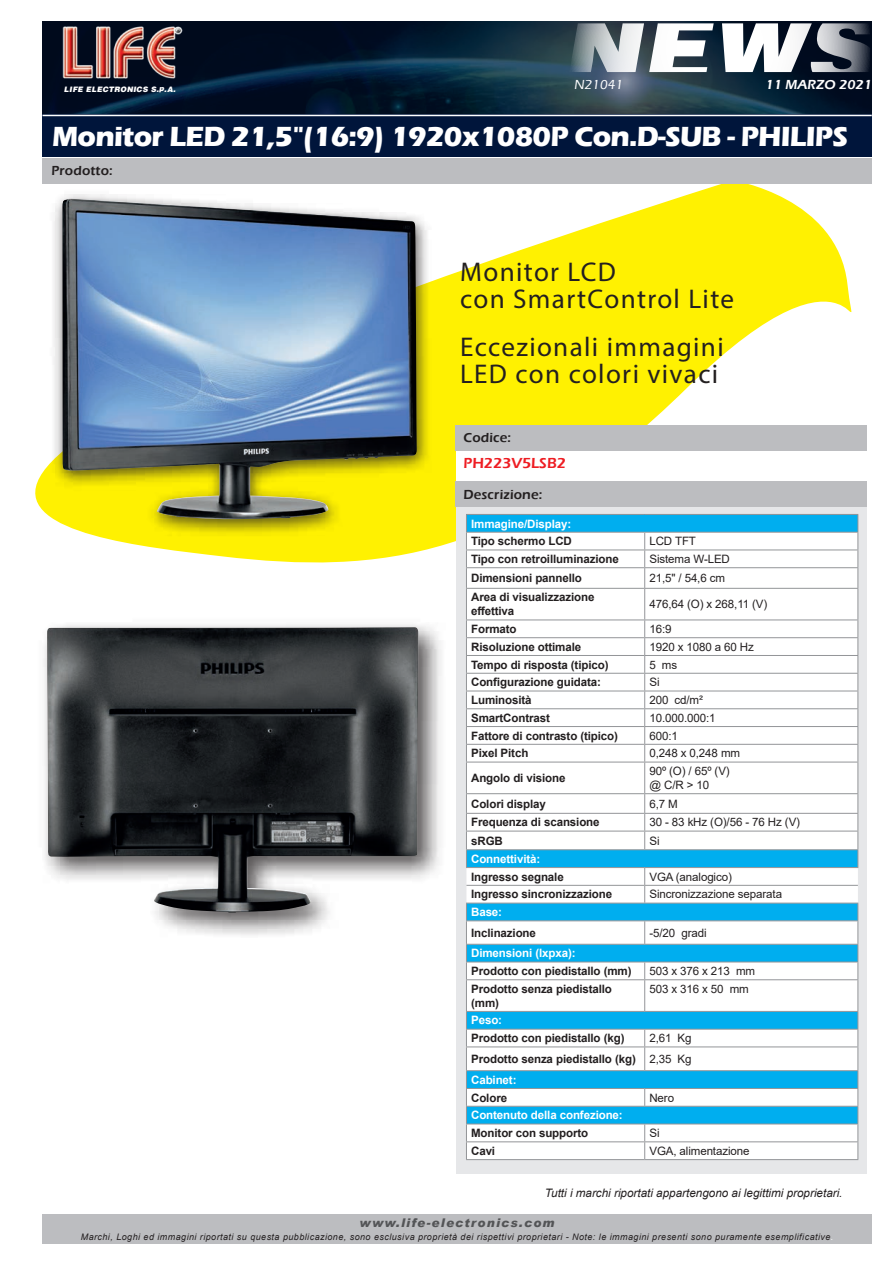
<style>
.page{position:relative;width:893px;height:1263px;background:#fff}
.page>*{position:absolute;margin:0;border:0;box-sizing:border-box;transform-origin:0 0}
.t1{font:700 28.5px "Eras ITC";letter-spacing:-.025em;color:#fff}
.t2{font:27.15px/27px "Myriad Pro";letter-spacing:.05em;color:#231f20}
.t3{font:600 15px "Eras ITC";color:#ee1d23}
.t4{font:600 13.5px "Eras ITC";letter-spacing:.01em;color:#231f20}
.t5{font:600 13.5px "Eras ITC";color:#fff}
.t6{font:500 13.5px "Eras ITC";color:#fff}
.t7{font:italic 900 12px "Arial";letter-spacing:.1em;color:#545557}
.t8{font:italic 11.7px "Arial";color:#231f20}
.t9{font:700 11.55px/13.8px "Arial";letter-spacing:-.01em;color:#231f20}
.t10{font:11.55px/13.8px "Arial";letter-spacing:-.01em;color:#231f20}
.t11{font:700 11.55px "Arial";letter-spacing:-.01em;color:#fff}
.t12{font:italic 9px "Arial";letter-spacing:.05em;color:#231f20}
.t13{font:7.5px "Airbus Special";letter-spacing:.03em;color:#fff}
.s1{font-weight:400}
.s2{color:#fff}
</style>
<div class="page">
<svg style="left:35px;top:180px;width:828px;height:383px;fill:#fff101"></svg>
<div style="left:42px;top:1214px;width:830px;height:29px;background:#bcbdc0"></div>
<img style="left:43px;top:21px;width:829px;height:93px">
<img style="left:60px;top:24px;width:122px;height:57px">
<svg style="left:569px;top:23px;width:301px;height:49px"></svg>
<div style="left:43px;top:115px;width:829px;height:42px;background:#00153b"></div>
<hr style="left:43px;top:115px;width:829px;height:1px;background:#fff">
<div style="left:43px;top:158px;width:829px;height:25px;background:#bcbdc0"></div>
<div style="left:456px;top:505px;width:411px;height:669px;background:#e6e7e9"></div>
<div style="left:456px;top:446px;width:411px;height:40px;background:#fff"></div>
<div style="left:455px;top:425px;width:412px;height:25px;background:#bcbdc0"></div>
<div style="left:455px;top:481px;width:412px;height:26px;background:#bcbdc0"></div>
<div style="left:466px;top:514px;width:392px;height:18px;background:#00aeef"></div>
<div style="left:467px;top:533px;width:390px;height:260px;background:#fff"></div>
<hr style="left:466px;top:514px;width:179px;height:1px;background:#939598">
<hr style="left:645px;top:514px;width:213px;height:1px;background:#939598">
<hr style="left:466px;top:532px;width:179px;height:1px;background:#939598">
<hr style="left:645px;top:532px;width:213px;height:1px;background:#939598">
<hr style="left:466px;top:549px;width:179px;height:1px;background:#939598">
<hr style="left:645px;top:549px;width:213px;height:1px;background:#939598">
<hr style="left:466px;top:567px;width:179px;height:1px;background:#939598">
<svg style="left:466px;top:515px;width:1px;height:73px"></svg>
<hr style="left:645px;top:567px;width:213px;height:1px;background:#939598">
<svg style="left:644px;top:533px;width:1px;height:55px"></svg>
<svg style="left:857px;top:515px;width:1px;height:73px"></svg>
<hr style="left:466px;top:588px;width:179px;height:1px;background:#939598">
<hr style="left:466px;top:589px;width:1px;height:30px;background:#939598">
<hr style="left:645px;top:588px;width:213px;height:1px;background:#939598">
<hr style="left:644px;top:589px;width:1px;height:30px;background:#939598">
<hr style="left:857px;top:589px;width:1px;height:30px;background:#939598">
<hr style="left:466px;top:619px;width:179px;height:1px;background:#939598">
<hr style="left:645px;top:619px;width:213px;height:1px;background:#939598">
<hr style="left:466px;top:637px;width:179px;height:1px;background:#939598">
<hr style="left:645px;top:637px;width:213px;height:1px;background:#939598">
<hr style="left:466px;top:655px;width:179px;height:1px;background:#939598">
<hr style="left:645px;top:655px;width:213px;height:1px;background:#939598">
<hr style="left:466px;top:673px;width:179px;height:1px;background:#939598">
<hr style="left:645px;top:673px;width:213px;height:1px;background:#939598">
<hr style="left:466px;top:691px;width:179px;height:1px;background:#939598">
<hr style="left:645px;top:691px;width:213px;height:1px;background:#939598">
<hr style="left:466px;top:708px;width:179px;height:1px;background:#939598">
<hr style="left:645px;top:708px;width:213px;height:1px;background:#939598">
<hr style="left:466px;top:726px;width:179px;height:1px;background:#939598">
<hr style="left:645px;top:726px;width:213px;height:1px;background:#939598">
<hr style="left:466px;top:1159px;width:179px;height:1px;background:#939598">
<hr style="left:645px;top:1159px;width:213px;height:1px;background:#939598">
<hr style="left:466px;top:744px;width:179px;height:1px;background:#939598">
<svg style="left:466px;top:620px;width:1px;height:142px"></svg>
<hr style="left:645px;top:744px;width:213px;height:1px;background:#939598">
<svg style="left:644px;top:620px;width:1px;height:142px"></svg>
<svg style="left:857px;top:620px;width:1px;height:142px"></svg>
<hr style="left:466px;top:762px;width:179px;height:1px;background:#939598">
<hr style="left:466px;top:762px;width:1px;height:31px;background:#939598">
<hr style="left:645px;top:762px;width:213px;height:1px;background:#939598">
<hr style="left:644px;top:762px;width:1px;height:31px;background:#939598">
<hr style="left:857px;top:762px;width:1px;height:31px;background:#939598">
<hr style="left:466px;top:793px;width:179px;height:1px;background:#939598">
<hr style="left:645px;top:793px;width:213px;height:1px;background:#939598">
<svg style="left:466px;top:794px;width:392px;height:365px;background:#b3e2f4"></svg>
<hr style="left:466px;top:1123px;width:179px;height:1px;background:#939598">
<hr style="left:645px;top:1123px;width:213px;height:1px;background:#939598">
<div style="left:49px;top:189px;width:383px;height:348px;background:#231f20;opacity:.75"></div>
<img style="left:62px;top:199px;width:355px;height:320px">
<div style="left:38px;top:618px;width:408px;height:322px;background:#231f20;opacity:.75"></div>
<img style="left:47px;top:627px;width:371px;height:285px">
<p class="t13" style="left:64px;top:85px;width:113px">LIFE ELECTRONICS S.p.A.</p>
<p class="t6" style="left:574px;top:77px;width:52px">N21041</p>
<p class="t5" style="left:765px;top:77px;width:109px">11 MARZO 2021</p>
<h1 class="t1" style="left:52px;top:120px;width:798px">Monitor LED 21,5"(16:9) 1920x1080P Con.D-SUB - PHILIPS</h1>
<p class="t4" style="left:51px;top:163px;width:63px">Prodotto:</p>
<h2 class="t2" style="left:460px;top:258px;width:276px">Monitor LCD<br>con SmartControl Lite</h2>
<h2 class="t2" style="left:460px;top:333px;width:265px">Eccezionali immagini<br>LED con colori vivaci</h2>
<p class="t4" style="left:463px;top:430px;width:49px">Codice:</p>
<p class="t3" style="left:463px;top:454px;width:104px">PH223V5LSB2</p>
<p class="t4" style="left:463px;top:486px;width:80px">Descrizione:</p>
<p class="t11" style="left:471px;top:515px;width:102px">Immagine/Display:</p>
<p class="t9" style="left:471px;top:534px;width:102px">Tipo schermo LCD</p>
<p class="t10" style="left:649px;top:534px;width:48px">LCD TFT</p>
<p class="t9" style="left:471px;top:552px;width:149px">Tipo con retroilluminazione</p>
<p class="t10" style="left:649px;top:552px;width:82px">Sistema W-LED</p>
<p class="t9" style="left:471px;top:571px;width:112px">Dimensioni pannello</p>
<p class="t10" style="left:649px;top:571px;width:77px">21,5" / 54,6 cm</p>
<p class="t9" style="left:471px;top:591px;width:125px">Area di visualizzazione effettiva</p>
<p class="t10" style="left:649px;top:597px;width:119px">476,64 (O) x 268,11 (V)</p>
<p class="t9" style="left:471px;top:622px;width:47px">Formato</p>
<p class="t10" style="left:649px;top:622px;width:24px">16:9</p>
<p class="t9" style="left:471px;top:640px;width:112px">Risoluzione ottimale</p>
<p class="t10" style="left:649px;top:640px;width:106px">1920 x 1080 a 60 Hz</p>
<p class="t9" style="left:471px;top:658px;width:139px">Tempo di risposta (tipico)</p>
<p class="t10" style="left:649px;top:657px;width:29px">5 ms</p>
<p class="t9" style="left:471px;top:675px;width:131px">Configurazione guidata:</p>
<p class="t10" style="left:649px;top:675px;width:12px">Si</p>
<p class="t9" style="left:471px;top:693px;width:62px">Luminosità</p>
<p class="t10" style="left:649px;top:693px;width:55px">200 cd/m²</p>
<p class="t9" style="left:471px;top:711px;width:80px">SmartContrast</p>
<p class="t10" style="left:649px;top:711px;width:68px">10.000.000:1</p>
<p class="t9" style="left:471px;top:729px;width:148px">Fattore di contrasto (tipico)</p>
<p class="t10" style="left:649px;top:729px;width:30px">600:1</p>
<p class="t9" style="left:471px;top:746px;width:59px">Pixel Pitch</p>
<p class="t10" style="left:649px;top:746px;width:92px">0,248 x 0,248 mm</p>
<p class="t9" style="left:471px;top:771px;width:96px">Angolo di visione</p>
<p class="t10" style="left:649px;top:764px;width:82px">90º (O) / 65º (V) @ C/R &gt; 10</p>
<p class="t9" style="left:471px;top:797px;width:76px">Colori display</p>
<p class="t10" style="left:649px;top:797px;width:30px">6,7 M</p>
<p class="t9" style="left:471px;top:815px;width:130px">Frequenza di scansione</p>
<p class="t10" style="left:649px;top:815px;width:152px">30 - 83 kHz (O)/56 - 76 Hz (V)</p>
<p class="t9" style="left:471px;top:834px;width:33px">sRGB</p>
<p class="t10" style="left:649px;top:834px;width:12px">Si</p>
<p class="t11" style="left:471px;top:851px;width:71px">Connettività:</p>
<p class="t9" style="left:471px;top:870px;width:94px">Ingresso segnale</p>
<p class="t10" style="left:649px;top:870px;width:84px">VGA (analogico)</p>
<p class="t9" style="left:471px;top:887px;width:143px">Ingresso sincronizzazione</p>
<p class="t10" style="left:649px;top:887px;width:134px">Sincronizzazione separata</p>
<p class="t11" style="left:471px;top:904px;width:32px">Base:</p>
<p class="t9" style="left:471px;top:926px;width:66px">Inclinazione</p>
<p class="t10" style="left:649px;top:926px;width:59px">-5/20 gradi</p>
<p class="t11" style="left:471px;top:945px;width:106px">Dimensioni (lxpxa):</p>
<p class="t9" style="left:471px;top:964px;width:162px">Prodotto con piedistallo (mm)</p>
<p class="t10" style="left:649px;top:964px;width:107px">503 x 376 x 213 mm</p>
<p class="t9" style="left:471px;top:982px;width:142px">Prodotto senza piedistallo (mm)</p>
<p class="t10" style="left:649px;top:982px;width:101px">503 x 316 x 50 mm</p>
<p class="t11" style="left:471px;top:1012px;width:32px">Peso:</p>
<p class="t9" style="left:471px;top:1031px;width:155px">Prodotto con piedistallo (kg)</p>
<p class="t9" style="left:471px;top:1028px;width:222px;line-height:20.7px;text-align:justify;text-indent:178px"><span class="s1">2,61 Kg </span>Prodotto senza piedistallo (kg) <span class="s1">2,35 Kg </span><span class="s2">Cabinet:</span></p>
<p class="t9" style="left:471px;top:1091px;width:38px">Colore</p>
<p class="t10" style="left:649px;top:1090px;width:26px">Nero</p>
<p class="t11" style="left:471px;top:1107px;width:153px">Contenuto della confezione:</p>
<p class="t9" style="left:471px;top:1126px;width:119px">Monitor con supporto</p>
<p class="t10" style="left:649px;top:1126px;width:12px">Si</p>
<p class="t9" style="left:471px;top:1144px;width:26px">Cavi</p>
<p class="t10" style="left:649px;top:1144px;width:102px">VGA, alimentazione</p>
<p class="t8" style="left:545px;top:1185px;width:299px">Tutti i marchi riportati appartengono ai legittimi proprietari.</p>
<p class="t7" style="left:360px;top:1215px;width:197px">www.life-electronics.com</p>
<p class="t12" style="left:81px;top:1231px;width:754px">Marchi, Loghi ed immagini riportati su questa pubblicazione, sono esclusiva proprietà dei rispettivi proprietari - Note: le immagini presenti sono puramente esemplificative<span class="s2">.</span></p>
</div>
